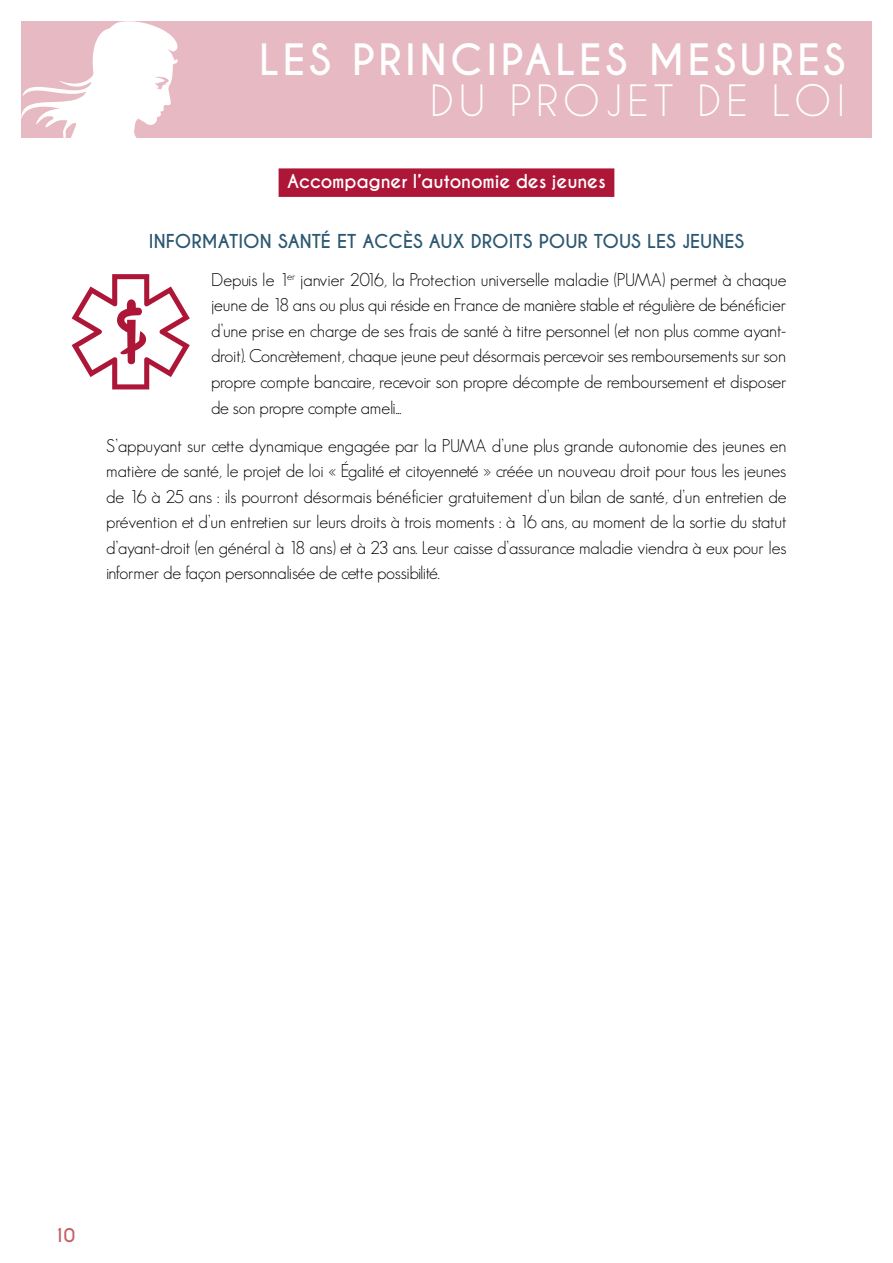
<style>
.page{position:relative;width:893px;height:1263px;background:#fff}
.page>*{position:absolute;margin:0;border:0;box-sizing:border-box;transform-origin:0 0}
.t1{font:700 40.5px "Caviar Dreams";letter-spacing:.09em;color:#fff}
.t2{font:40.5px "Caviar Dreams";letter-spacing:.125em;color:#fff}
.t3{font:300 18px/25.5px "Geosans";letter-spacing:-.01em;color:#000;text-align:justify}
.t4{font:700 18px "Caviar Dreams";color:#2c5871}
.t5{font:700 18px "Caviar Dreams";letter-spacing:-.01em;color:#fff}
.t6{font:700 18px "Caviar Dreams";color:#c46064}
</style>
<div class="page">
<div style="left:21px;top:21px;width:851px;height:117px;background:#e6b9c3"></div>
<svg style="left:21px;top:21px;width:157px;height:117px;fill:#fff"></svg>
<div style="left:279px;top:168px;width:335px;height:29px;background:#ad1637"></div>
<svg style="left:72px;top:274px;width:118px;height:115px"></svg>
<h1 class="t1" style="left:259px;top:36px;width:588px">LES PRINCIPALES MESURES</h1>
<h1 class="t2" style="left:430px;top:76px;width:416px">DU PROJET DE LOI</h1>
<p class="t5" style="left:287px;top:171px;width:320px">ACCOMPAGNER L’AUTONOMIE DES JEUNES</p>
<p class="t4" style="left:149px;top:230px;width:31px">INFORMA</p>
<p class="t4" style="left:229px;top:230px;width:506px">TION SANTÉ ET ACCÈS AUX DROITS POUR TOUS LES JEUNES</p>
<p class="t3" style="left:211px;top:267px;width:577px">Depuis le 1<sup>er</sup> janvier 2016, la Protection universelle maladie (PUMA) permet à chaque jeune de 18 ans ou plus qui réside en France de manière stable et régulière de bénéficier d’une prise en charge de ses frais de santé à titre personnel (et non plus comme ayant&shy;droit). Concrètement, chaque jeune peut désormais percevoir ses remboursements sur son propre compte bancaire, recevoir son propre décompte de remboursement et disposer de son propre compte ameli...</p>
<p class="t3" style="left:106px;top:433px;width:682px">S’appuyant sur cette dynamique engagée par la PUMA d’une plus grande autonomie des jeunes en matière de santé, le projet de loi « Égalité et citoyenneté » créée un nouveau droit pour tous les jeunes de 16 à 25 ans : ils pourront désormais bénéficier gratuitement d’un bilan de santé, d’un entretien de prévention et d’un entretien sur leurs droits à trois moments : à 16 ans, au moment de la sortie du statut d’ayant-droit (en général à 18 ans) et à 23 ans. Leur caisse d’assurance maladie viendra à eux pour les informer de façon personnalisée de cette possibilité.</p>
<p class="t6" style="left:53px;top:1224px;width:24px">10</p>
</div>
